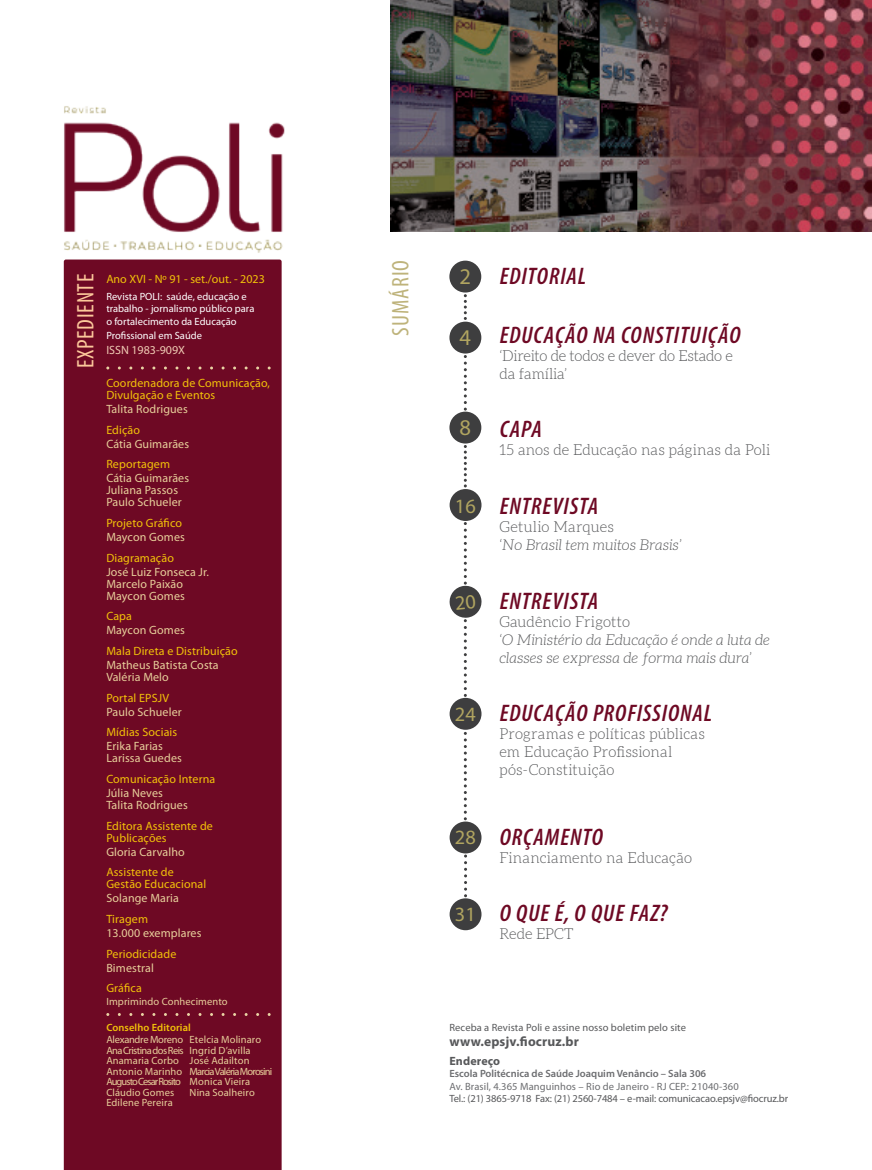
<style>
.page{position:relative;width:872px;height:1170px;background:#fff}
.page>*{position:absolute;margin:0;border:0;box-sizing:border-box;transform-origin:0 0}
.t1{font:italic 600 condensed 24px "Myriad Pro";letter-spacing:.035em;color:#6e0924}
.t2{font:condensed 24px "Myriad Pro";letter-spacing:.03em;color:#fcc89b}
.t3{font:condensed 24px "Myriad Pro";letter-spacing:.05em;color:#beb37b}
.t4{font:22.5px "Myriad Pro";color:#b0a460}
.t5{font:20.4px "Myriad Pro";color:#b0a460}
.t6{font:300 15px/18px "Aleo";color:#57585a}
.t7{font:italic 300 15px/18px "Aleo";letter-spacing:.005em;color:#57585a}
.t8{font:300 15px/18px "Aleo";letter-spacing:-.02em;color:#57585a}
.t9{font:700 13.5px "Myriad Pro";letter-spacing:.01em;color:#57585a}
.t10{font:12px/12px "Myriad Pro";letter-spacing:.01em;color:#e7cf9a}
.t11{font:12px/12px "Myriad Pro";letter-spacing:.01em;color:#f2c209}
.t12{font:12px "Myriad Pro";color:#efcab3}
.t13{font:700 12px "Myriad Pro";letter-spacing:.01em;color:#57585a}
.t14{font:10.5px/10.5px "Myriad Pro";letter-spacing:.01em;color:#e7cf9a}
.t15{font:10.5px/12.6px "Myriad Pro";color:#fff}
.t16{font:10.5px "Myriad Pro";letter-spacing:-.01em;color:#57585a}
.t17{font:10.5px "Myriad Pro";letter-spacing:.01em;color:#6c6d70}
.t18{font:600 10.5px "Myriad Pro";color:#6c6d70}
.t19{font:10.5px "Myriad Pro";letter-spacing:.01em;color:#57585a}
.t20{font:600 10.5px "Myriad Pro";letter-spacing:.01em;color:#f2c209}
.s1{font-style:normal}
</style>
<div class="page">
<div style="left:64px;top:259px;width:218px;height:910px;background:#6e0924"></div>
<img style="left:64px;top:106px;width:221px;height:147px">
<img style="left:390px;top:0;width:482px;height:232px">
<svg style="left:464px;top:731px;width:3px;height:89px"></svg>
<svg style="left:464px;top:445px;width:3px;height:42px"></svg>
<svg style="left:464px;top:294px;width:3px;height:26px"></svg>
<svg style="left:464px;top:355px;width:3px;height:55px"></svg>
<svg style="left:464px;top:854px;width:3px;height:43px"></svg>
<div style="left:449px;top:321px;width:32px;height:32px;background:#3e3e3f;border-radius:50%"></div>
<div style="left:449px;top:411px;width:32px;height:32px;background:#3e3e3f;border-radius:50%"></div>
<div style="left:449px;top:260px;width:32px;height:32px;background:#3e3e3f;border-radius:50%"></div>
<div style="left:449px;top:489px;width:32px;height:32px;background:#3e3e3f;border-radius:50%"></div>
<div style="left:449px;top:697px;width:32px;height:32px;background:#3e3e3f;border-radius:50%"></div>
<div style="left:449px;top:821px;width:32px;height:32px;background:#3e3e3f;border-radius:50%"></div>
<div style="left:449px;top:898px;width:32px;height:32px;background:#3e3e3f;border-radius:50%"></div>
<svg style="left:449px;top:522px;width:33px;height:174px"></svg>
<h1 class="t2" style="left:71px;top:368px;width:96px;rotate:-90deg">EXPEDIENTE</h1>
<h1 class="t3" style="left:386px;top:336px;width:78px;rotate:-90deg">SUMÁRIO</h1>
<h1 class="t1" style="left:500px;top:263px;width:88px">EDITORIAL</h1>
<h2 class="t4" style="left:459px;top:262px;width:13px">2</h2>
<p class="t11" style="left:106px;top:272px;width:160px">Ano XVI - Nº 91 - set./out. - 2023</p>
<p class="t15" style="left:106px;top:289px;width:149px">Revista POLI: saúde, educação e trabalho - jornalismo público para o fortalecimento da Educação</p>
<p class="t15" style="left:106px;top:329px;width:97px">Profissional em Saúde</p>
<p class="t12" style="left:106px;top:342px;width:80px">ISSN 1983-909X</p>
<p class="t11" style="left:106px;top:377px;width:165px">Coordenadora de Comunicação,<br>Divulgação e Eventos</p>
<p class="t10" style="left:106px;top:403px;width:83px">Talita Rodrigues</p>
<p class="t11" style="left:106px;top:423px;width:35px">Edição</p>
<p class="t10" style="left:106px;top:437px;width:84px">Cátia Guimarães</p>
<p class="t11" style="left:106px;top:458px;width:65px">Reportagem</p>
<p class="t10" style="left:106px;top:472px;width:84px">Cátia Guimarães<br>Juliana Passos<br>Paulo Schueler</p>
<p class="t11" style="left:106px;top:516px;width:77px">Projeto Gráfico</p>
<p class="t10" style="left:106px;top:531px;width:80px">Maycon Gomes</p>
<p class="t11" style="left:106px;top:551px;width:69px">Diagramação</p>
<p class="t10" style="left:106px;top:565px;width:104px">José Luiz Fonseca Jr.<br>Marcelo Paixão<br>Maycon Gomes</p>
<p class="t11" style="left:106px;top:610px;width:27px">Capa</p>
<p class="t10" style="left:106px;top:624px;width:80px">Maycon Gomes</p>
<p class="t11" style="left:106px;top:644px;width:133px">Mala Direta e Distribuição</p>
<p class="t10" style="left:106px;top:658px;width:114px">Matheus Batista Costa<br>Valéria Melo</p>
<p class="t11" style="left:106px;top:691px;width:64px">Portal EPSJV</p>
<p class="t10" style="left:106px;top:705px;width:77px">Paulo Schueler</p>
<p class="t11" style="left:106px;top:726px;width:72px">Mídias Sociais</p>
<p class="t10" style="left:106px;top:740px;width:77px">Erika Farias<br>Larissa Guedes</p>
<p class="t11" style="left:106px;top:772px;width:111px">Comunicação Interna</p>
<p class="t10" style="left:106px;top:786px;width:83px">Júlia Neves<br>Talita Rodrigues</p>
<p class="t11" style="left:106px;top:819px;width:108px">Editora Assistente de<br>Publicações</p>
<p class="t10" style="left:106px;top:845px;width:80px">Gloria Carvalho</p>
<p class="t11" style="left:106px;top:865px;width:101px">Assistente de<br>Gestão Educacional</p>
<p class="t10" style="left:106px;top:892px;width:74px">Solange Maria</p>
<p class="t11" style="left:106px;top:912px;width:43px">Tiragem</p>
<p class="t10" style="left:106px;top:926px;width:97px">13.000 exemplares</p>
<p class="t11" style="left:106px;top:947px;width:71px">Periodicidade</p>
<p class="t10" style="left:106px;top:961px;width:49px">Bimestral</p>
<p class="t11" style="left:106px;top:981px;width:37px">Gráfica</p>
<p class="t14" style="left:106px;top:995px;width:123px">Imprimindo Conhecimento</p>
<p class="t20" style="left:106px;top:1020px;width:86px">Conselho Editorial</p>
<p class="t14" style="left:106px;top:1034px;width:79px">Alexandre Moreno<br>Ana Cristina dos Reis<br>Anamaria Corbo<br>Antonio Marinho<br>Augusto Cesar Rosito<br>Cláudio Gomes<br>Edilene Pereira</p>
<h1 class="t1" style="left:500px;top:322px;width:242px">EDUCAÇÃO NA CONSTITUIÇÃO</h1>
<p class="t8" style="left:499px;top:347px;width:235px">‘Direito de todos e dever do Estado e da família’</p>
<h2 class="t4" style="left:459px;top:323px;width:13px">4</h2>
<h2 class="t4" style="left:459px;top:413px;width:13px">8</h2>
<h1 class="t1" style="left:500px;top:416px;width:44px">CAPA</h1>
<p class="t6" style="left:499px;top:442px;width:272px">15 anos de Educação nas páginas da Poli</p>
<h1 class="t1" style="left:500px;top:493px;width:100px">ENTREVISTA</h1>
<p class="t7" style="left:499px;top:518px;width:184px"><span class="s1">Getulio Marques<br>‘</span>No Brasil tem muitos Brasis<span class="s1">’</span></p>
<h3 class="t5" style="left:455px;top:493px;width:22px">16</h3>
<h1 class="t1" style="left:500px;top:588px;width:100px">ENTREVISTA</h1>
<p class="t7" style="left:499px;top:612px;width:272px"><span class="s1">Gaudêncio Frigotto<br>‘</span>O Ministério da Educação é onde a luta de classes se expressa de forma mais dura<span class="s1">’</span></p>
<h1 class="t1" style="left:500px;top:700px;width:214px">EDUCAÇÃO PROFISSIONAL</h1>
<p class="t6" style="left:499px;top:726px;width:207px">Programas e políticas públicas em Educação Profissional pós-Constituição</p>
<h3 class="t5" style="left:455px;top:701px;width:22px">24</h3>
<h1 class="t1" style="left:500px;top:823px;width:105px">ORÇAMENTO</h1>
<p class="t6" style="left:499px;top:849px;width:194px">Financiamento na Educação</p>
<h1 class="t1" style="left:500px;top:900px;width:169px">O QUE É, O QUE FAZ?</h1>
<p class="t6" style="left:499px;top:925px;width:76px">Rede EPCT</p>
<h3 class="t5" style="left:455px;top:824px;width:22px">28</h3>
<h3 class="t5" style="left:455px;top:901px;width:22px">31</h3>
<p class="t19" style="left:449px;top:1020px;width:238px">Receba a Revista Poli e assine nosso boletim pelo site</p>
<p class="t14" style="left:190px;top:1034px;width:73px">Etelcia Molinaro</p>
<p class="t9" style="left:449px;top:1032px;width:131px">www.epsjv.fiocruz.br</p>
<p class="t14" style="left:190px;top:1044px;width:84px">Ingrid D’avilla<br>José Adailton<br>Marcia Valéria Morosini<br>Monica Vieira<br>Nina Soalheiro</p>
<p class="t13" style="left:449px;top:1052px;width:52px">Endereço</p>
<p class="t18" style="left:449px;top:1066px;width:258px">Escola Politécnica de Saúde Joaquim Venâncio – Sala 306</p>
<p class="t17" style="left:449px;top:1079px;width:291px">Av. Brasil, 4.365 Manguinhos – Rio de Janeiro - RJ CEP.: 21040-360</p>
<p class="t16" style="left:449px;top:1092px;width:340px">Tel.: (21) 3865-9718 Fax: (21) 2560-7484 – e-mail: comunicacao.epsjv@fiocruz.br</p>
</div>
